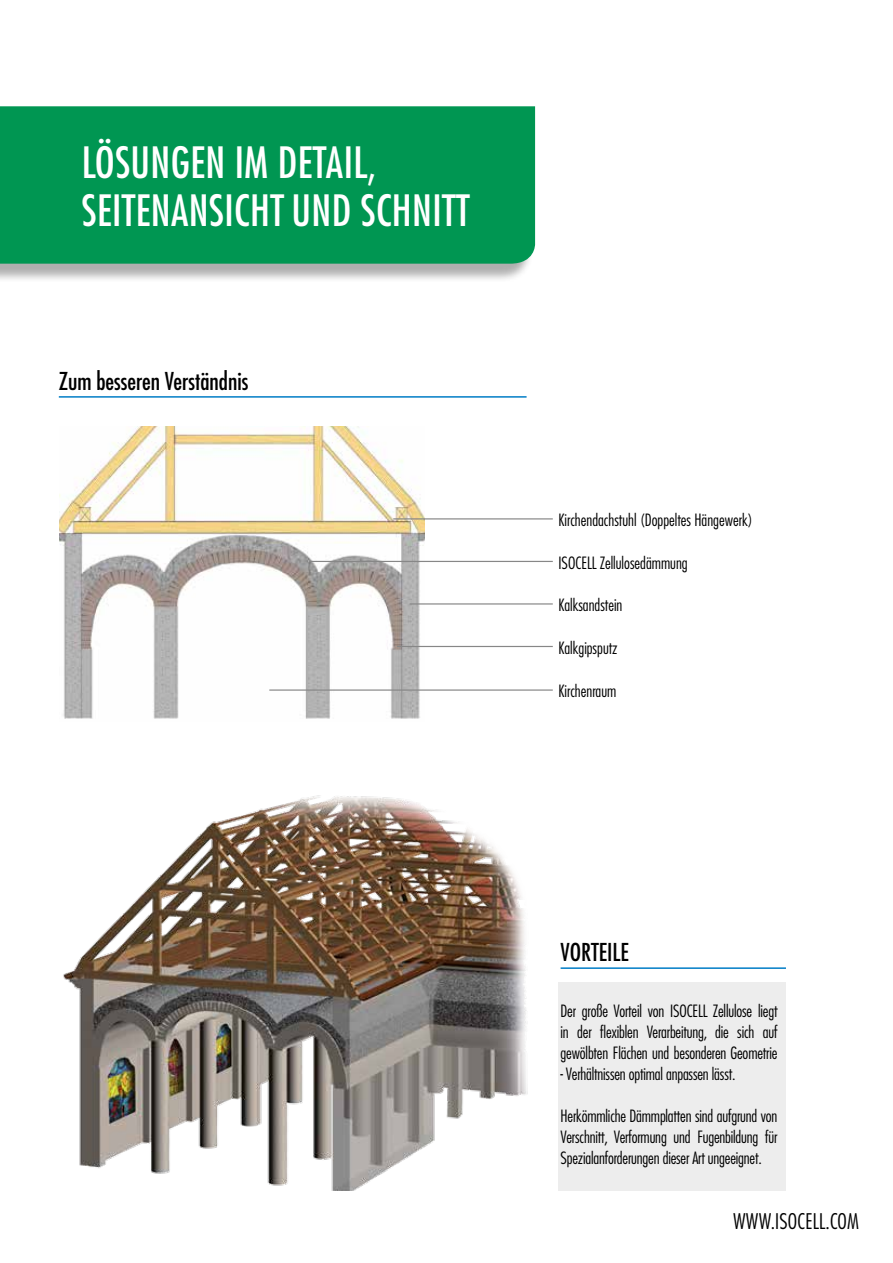
<style>
.page{position:relative;width:893px;height:1263px;background:#fff}
.page>*{position:absolute;margin:0;border:0;box-sizing:border-box;transform-origin:0 0}
.t1{font:500 condensed 42px/48px "Futura LT Pro";letter-spacing:.01em;color:#fff}
.t2{font:500 condensed 24px "Futura LT Pro";color:#000}
.t3{font:300 condensed 21px "Futura LT Pro";letter-spacing:.01em;color:#000}
.t4{font:300 condensed 16.5px/21px "Futura LT Pro";letter-spacing:-.01em;color:#000;text-align:justify}
</style>
<div class="page">
<div style="left:558px;top:982px;width:228px;height:209px;background:#ededed"></div>
<div style="left:0;top:109px;width:534px;height:174px;background:#000;opacity:.32"></div>
<div style="left:0;top:106px;width:535px;height:158px;background:#009652"></div>
<hr style="left:561px;top:967px;width:225px;height:2px;background:#007dc6">
<hr style="left:59px;top:396px;width:468px;height:2px;background:#007dc6">
<img style="left:63px;top:795px;width:465px;height:396px">
<img style="left:60px;top:427px;width:364px;height:292px">
<hr style="left:397px;top:646px;width:156px;height:1px;background:#878787">
<hr style="left:310px;top:561px;width:243px;height:1px;background:#878787">
<hr style="left:410px;top:603px;width:143px;height:1px;background:#878787">
<hr style="left:393px;top:518px;width:160px;height:1px;background:#878787">
<hr style="left:269px;top:689px;width:284px;height:2px;background:#878787">
<h1 class="t1" style="left:82px;top:138px;width:389px">LÖSUNGEN IM DETAIL,<br>SEITENANSICHT UND SCHNITT</h1>
<h2 class="t2" style="left:59px;top:364px;width:191px">Zum besseren Verständnis</h2>
<p class="t4" style="left:558px;top:509px;width:196px">Kirchendachstuhl (Doppeltes Hängewerk)</p>
<p class="t4" style="left:558px;top:552px;width:131px">ISOCELL Zellulosedämmung</p>
<p class="t4" style="left:558px;top:594px;width:66px">Kalksandstein</p>
<p class="t4" style="left:558px;top:637px;width:61px">Kalkgipsputz</p>
<p class="t4" style="left:558px;top:680px;width:59px">Kirchenraum</p>
<h2 class="t2" style="left:561px;top:936px;width:70px">VORTEILE</h2>
<p class="t4" style="left:561px;top:1000px;width:218px">Der große Vorteil von ISOCELL Zellulose liegt in der flexiblen Verarbeitung, die sich auf gewölbten Flächen und besonderen Geometrie</p>
<p class="t4" style="left:561px;top:1063px;width:176px">- Verhältnissen optimal anpassen lässt.</p>
<p class="t4" style="left:561px;top:1105px;width:218px">Herkömmliche Dämmplatten sind aufgrund von Verschnitt, Verformung und Fugenbildung für Spezialanforderungen dieser Art ungeeignet.</p>
<p class="t3" style="left:733px;top:1208px;width:127px">WWW.ISOCELL.COM</p>
</div>
